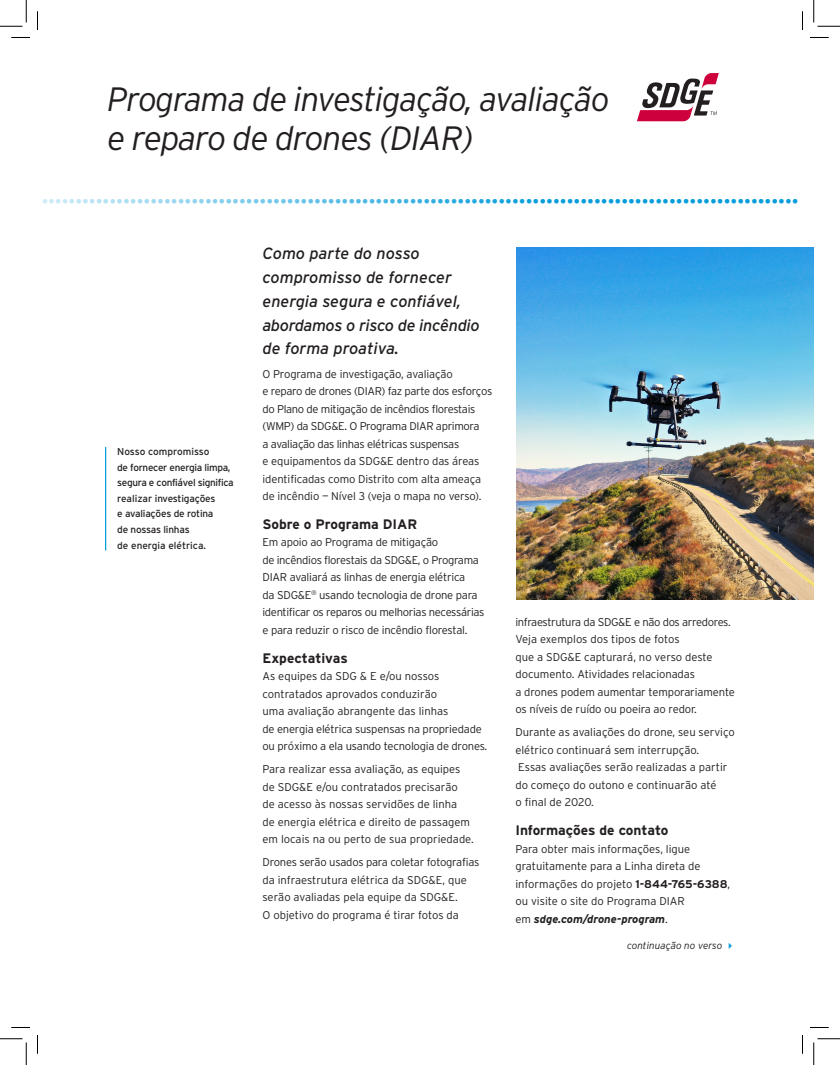
<style>
.page{position:relative;width:840px;height:1065px;background:#fff}
.page>*{position:absolute;margin:0;border:0;box-sizing:border-box;transform-origin:0 0}
.Headline{font:italic 300 33.75px/38.8px "Interstate";letter-spacing:-.03em;color:#231f20}
.t1{font:17.5px "Minion Pro";color:#069ddc}
.text{font:italic 16.25px/23.8px "Interstate";letter-spacing:-.01em;color:#231f20}
.Subhead{font:700 13.75px "Interstate";color:#231f20}
.text-2{font:300 11.25px/17.5px "Interstate";letter-spacing:-.01em;color:#231f20}
.text-3{font:300 11.25px/17.5px "Interstate";letter-spacing:-.03em;color:#231f20}
.Sidebar_bullets{font:10px/15.6px "Interstate";letter-spacing:-.02em;color:#231f20}
.t2{font:italic 300 10px "Interstate";color:#231f20}
.s1{font-weight:700}
.s2{font-weight:700;font-style:italic}
.s3{color:#069ddc}
</style>
<div class="page">
<hr style="left:105px;top:447px;width:1px;height:104px;background:#069ddc">
<img style="left:516px;top:247px;width:297px;height:352px">
<svg style="left:637px;top:73px;width:82px;height:48px"></svg>
<svg style="left:11px;top:37px;width:19px;height:1px"></svg>
<svg style="left:810px;top:37px;width:19px;height:1px"></svg>
<svg style="left:11px;top:1027px;width:19px;height:1px"></svg>
<svg style="left:810px;top:1027px;width:19px;height:1px"></svg>
<svg style="left:37px;top:11px;width:1px;height:19px"></svg>
<svg style="left:37px;top:1035px;width:1px;height:19px"></svg>
<svg style="left:802px;top:11px;width:1px;height:19px"></svg>
<svg style="left:802px;top:1035px;width:1px;height:19px"></svg>
<svg style="left:0;top:0;width:27px;height:27px"></svg>
<svg style="left:0;top:1039px;width:27px;height:26px"></svg>
<svg style="left:814px;top:0;width:26px;height:27px"></svg>
<svg style="left:814px;top:1039px;width:26px;height:26px"></svg>
<p class="Headline" style="left:108px;top:80px;width:504px">Programa de investigação, avaliação e reparo de drones (DIAR)</p>
<h2 class="t1" style="left:41px;top:189px;width:759px">•••••••••••••••••••••••••••••••••••••••••••••••••••••••••••••••••••••••••••••••••••••••••••••••••••••••••••••••</h2>
<p class="Sidebar_bullets" style="left:117px;top:444px;width:118px">Nosso compromisso<br>de fornecer energia limpa, segura e confiável significa realizar investigações<br>e avaliações de rotina<br>de nossas linhas<br>de energia elétrica.</p>
<p class="text" style="left:262px;top:242px;width:219px">Como parte do nosso compromisso de fornecer energia segura e confiável, abordamos o risco de incêndio de forma proativa.</p>
<p class="text-3" style="left:262px;top:365px;width:231px">O Programa de investigação, avaliação<br>e reparo de drones (DIAR) faz parte dos esforços do Plano de mitigação de incêndios florestais (WMP) da SDG&amp;E. O Programa DIAR aprimora<br>a avaliação das linhas elétricas suspensas<br>e equipamentos da SDG&amp;E dentro das áreas identificadas como Distrito com alta ameaça de incêndio — Nível 3 (veja o mapa no verso).</p>
<p class="Subhead" style="left:262px;top:516px;width:156px">Sobre o Programa DIAR</p>
<p class="text-2" style="left:262px;top:533px;width:223px">Em apoio ao Programa de mitigação<br>de incêndios florestais da SDG&amp;E, o Programa DIAR avaliará as linhas de energia elétrica<br>da SDG&amp;E<sup>®</sup> usando tecnologia de drone para identificar os reparos ou melhorias necessárias e para reduzir o risco de incêndio florestal.</p>
<p class="Subhead" style="left:262px;top:650px;width:87px">Expectativas</p>
<p class="text-2" style="left:262px;top:667px;width:226px">As equipes da SDG &amp; E e/ou nossos contratados aprovados conduzirão<br>uma avaliação abrangente das linhas<br>de energia elétrica suspensas na propriedade ou próximo a ela usando tecnologia de drones.</p>
<p class="text-2" style="left:262px;top:760px;width:213px">Para realizar essa avaliação, as equipes de SDG&amp;E e/ou contratados precisarão<br>de acesso às nossas servidões de linha<br>de energia elétrica e direito de passagem em locais na ou perto de sua propriedade.</p>
<p class="text-2" style="left:262px;top:853px;width:219px">Drones serão usados para coletar fotografias da infraestrutura elétrica da SDG&amp;E, que serão avaliadas pela equipe da SDG&amp;E.<br>O objetivo do programa é tirar fotos da</p>
<p class="text-2" style="left:515px;top:613px;width:221px">infraestrutura da SDG&amp;E e não dos arredores.<br>Veja exemplos dos tipos de fotos<br>que a SDG&amp;E capturará, no verso deste documento. Atividades relacionadas<br>a drones podem aumentar temporariamente os níveis de ruído ou poeira ao redor.</p>
<p class="text-2" style="left:515px;top:724px;width:221px">Durante as avaliações do drone, seu serviço elétrico continuará sem interrupção.<br>Essas avaliações serão realizadas a partir do começo do outono e continuarão até<br>o final de 2020.</p>
<p class="Subhead" style="left:515px;top:823px;width:155px">Informações de contato</p>
<p class="text-2" style="left:515px;top:840px;width:216px">Para obter mais informações, ligue gratuitamente para a Linha direta de informações do projeto <span class="s1">1-844-765-6388</span>, ou visite o site do Programa DIAR<br>em <span class="s2">sdge.com/drone-program</span>.</p>
<p class="t2" style="left:627px;top:940px;width:109px">continuação no verso <span class="s3">✔</span></p>
</div>
